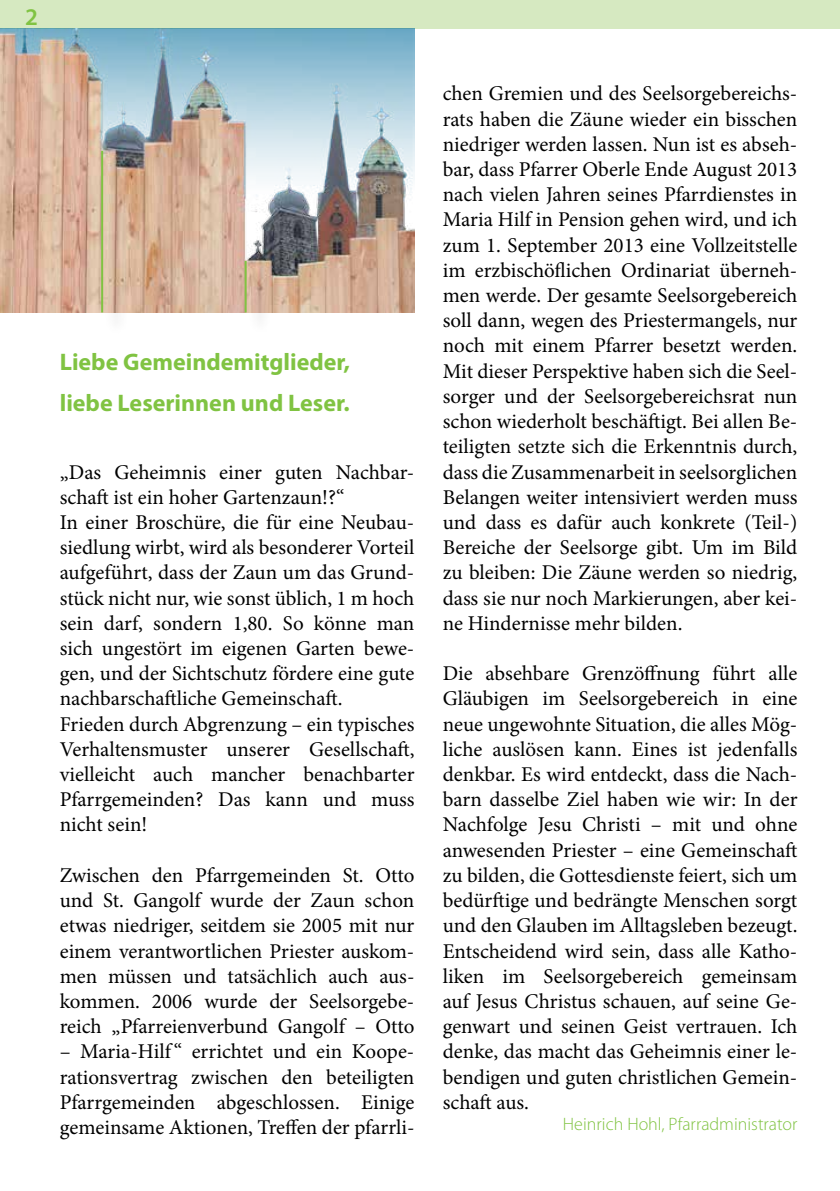
<style>
.page{position:relative;width:840px;height:1191px;background:#fff}
.page>*{position:absolute;margin:0;border:0;box-sizing:border-box;transform-origin:0 0}
.t1{font:700 24px/40px "Myriad Pro";color:#80c342}
.t2{font:600 24px "Myriad Pro";color:#80c342}
.t3{font:21px/25.2px "Minion Pro";color:#000;text-align:justify}
.t4{font:300 18px "Myriad Pro";color:#80c342}
</style>
<div class="page">
<div style="left:0;top:0;width:839px;height:29px;background:#d6e9c1"></div>
<img style="left:0;top:29px;width:414px;height:284px">
<div style="left:104px;top:155px;width:24px;height:181px;background:#000;opacity:.25"></div>
<hr style="left:101px;top:151px;width:2px;height:161px;background:#80c342">
<div style="left:247px;top:265px;width:24px;height:71px;background:#000;opacity:.25"></div>
<hr style="left:244px;top:261px;width:2px;height:51px;background:#80c342">
<p class="t2" style="left:25px;top:2px;width:14px">2</p>
<p class="t1" style="left:60px;top:341px;width:292px">Liebe Gemeindemitglieder, liebe Leserinnen und Leser.</p>
<p class="t3" style="left:60px;top:459px;width:356px;text-align:left">„Das Geheimnis einer guten Nachbar&shy;schaft ist ein hoher Gartenzaun!?“<br>In einer Broschüre, die für eine Neubau&shy;siedlung wirbt, wird als besonderer Vorteil aufgeführt, dass der Zaun um das Grund&shy;stück nicht nur, wie sonst üblich, 1 m hoch sein darf, sondern 1,80. So könne man sich ungestört im eigenen Garten bewe&shy;gen, und der Sichtschutz fördere eine gute nachbarschaftliche Gemeinschaft.<br>Frieden durch Abgrenzung – ein typisches Verhaltensmuster unserer Gesellschaft, vielleicht auch mancher benachbarter Pfarrgemeinden? Das kann und muss nicht sein!</p>
<p class="t3" style="left:60px;top:862px;width:356px">Zwischen den Pfarrgemeinden St. Otto und St. Gangolf wurde der Zaun schon etwas niedriger, seitdem sie 2005 mit nur einem verantwortlichen Priester auskom&shy;men müssen und tatsächlich auch aus&shy;kommen. 2006 wurde der Seelsorgebe&shy;reich „Pfarreienverbund Gangolf – Otto</p>
<p class="t3" style="left:60px;top:1039px;width:356px">– Maria-Hilf “ errichtet und ein Koope&shy;rationsvertrag zwischen den beteiligten Pfarrgemeinden abgeschlossen. Einige gemeinsame Aktionen, Treffen der pfarrli-</p>
<p class="t3" style="left:442px;top:81px;width:356px">chen Gremien und des Seelsorgebereichs&shy;rats haben die Zäune wieder ein bisschen niedriger werden lassen. Nun ist es abseh&shy;bar, dass Pfarrer Oberle Ende August 2013 nach vielen Jahren seines Pfarrdienstes in Maria Hilf in Pension gehen wird, und ich zum 1. September 2013 eine Vollzeitstelle im erzbischöflichen Ordinariat überneh&shy;men werde. Der gesamte Seelsorgebereich soll dann, wegen des Priestermangels, nur noch mit einem Pfarrer besetzt werden.<br>Mit dieser Perspektive haben sich die Seel&shy;sorger und der Seelsorgebereichsrat nun schon wiederholt beschäftigt. Bei allen Be&shy;teiligten setzte sich die Erkenntnis durch, dass die Zusammenarbeit in seelsorglichen Belangen weiter intensiviert werden muss und dass es dafür auch konkrete (Teil-)<br>Bereiche der Seelsorge gibt. Um im Bild zu bleiben: Die Zäune werden so niedrig, dass sie nur noch Markierungen, aber kei&shy;ne Hindernisse mehr bilden.</p>
<p class="t3" style="left:442px;top:661px;width:356px">Die absehbare Grenzöffnung führt alle Gläubigen im Seelsorgebereich in eine neue ungewohnte Situation, die alles Mög&shy;liche auslösen kann. Eines ist jedenfalls denkbar. Es wird entdeckt, dass die Nach&shy;barn dasselbe Ziel haben wie wir: In der Nachfolge Jesu Christi – mit und ohne anwesenden Priester – eine Gemeinschaft zu bilden, die Gottesdienste feiert, sich um bedürftige und bedrängte Menschen sorgt und den Glauben im Alltagsleben bezeugt.<br>Entscheidend wird sein, dass alle Katho&shy;liken im Seelsorgebereich gemeinsam auf Jesus Christus schauen, auf seine Ge&shy;genwart und seinen Geist vertrauen. Ich denke, das macht das Geheimnis einer le&shy;bendigen und guten christlichen Gemein&shy;schaft aus.</p>
<p class="t4" style="left:562px;top:1114px;width:236px">Heinrich Hohl, Pfarradministrator</p>
</div>
